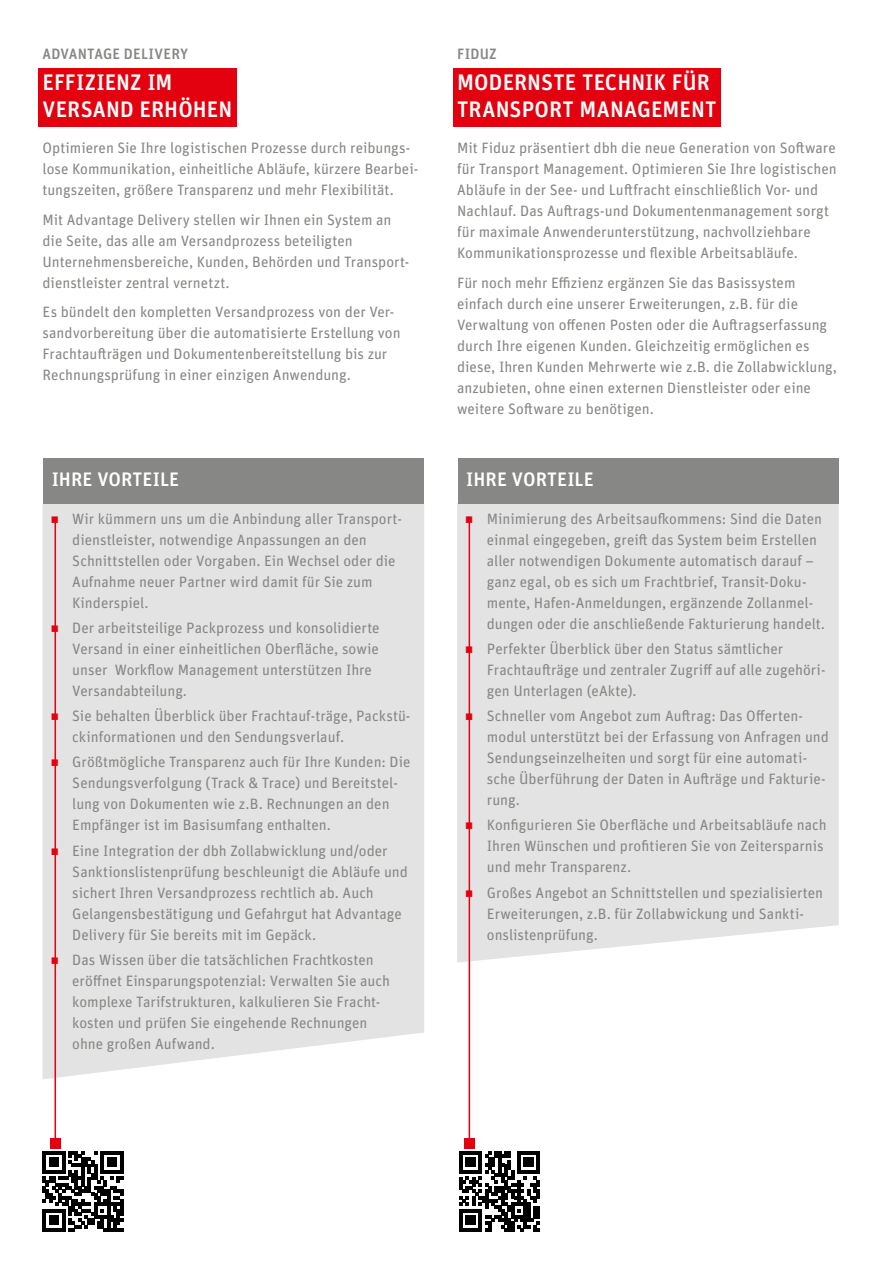
<style>
.page{position:relative;width:893px;height:1263px;background:#fff}
.page>*{position:absolute;margin:0;border:0;box-sizing:border-box;transform-origin:0 0}
.t1{font:500 22.5px/27px "Unit O Tdbh";letter-spacing:.005em;color:#fff}
.t2{font:500 19.5px "Unit O Tdbh";letter-spacing:.005em;color:#fff}
.t3{font:15px/21px "Unit O Tdbh";color:#878786}
.t4{font:500 15px "Unit O Tdbh";letter-spacing:.015em;color:#878786}
.s1{color:#e3000f}
</style>
<div class="page">
<div style="left:38px;top:68px;width:199px;height:58px;background:#e3000f"></div>
<div style="left:453px;top:68px;width:268px;height:58px;background:#e3000f"></div>
<div style="left:43px;top:503px;width:381px;height:576px;background:#e3e3e3"></div>
<div style="left:43px;top:458px;width:381px;height:45px;background:#878786"></div>
<div style="left:50px;top:1138px;width:11px;height:10px;background:#e3000f"></div>
<hr style="left:55px;top:517px;width:1px;height:626px;background:#e3000f">
<div style="left:457px;top:503px;width:382px;height:459px;background:#e3e3e3"></div>
<div style="left:458px;top:458px;width:381px;height:45px;background:#878786"></div>
<div style="left:464px;top:1138px;width:11px;height:10px;background:#e3000f"></div>
<hr style="left:469px;top:517px;width:1px;height:627px;background:#e3000f">
<svg style="left:43px;top:1151px;width:80px;height:80px"></svg>
<svg style="left:459px;top:1151px;width:81px;height:80px"></svg>
<p class="t4" style="left:43px;top:44px;width:147px">ADVANTAGE DELIVERY</p>
<h1 class="t1" style="left:43px;top:69px;width:191px">EFFIZIENZ IM<br>VERSAND ERHÖHEN</h1>
<p class="t3" style="left:43px;top:137px;width:377px">Optimieren Sie Ihre logistischen Prozesse durch reibungs&shy;lose Kommunikation, einheitliche Abläufe, kürzere Bearbei&shy;tungszeiten, größere Transparenz und mehr Flexibilität.</p>
<p class="t3" style="left:43px;top:209px;width:368px">Mit Advantage Delivery stellen wir Ihnen ein System an die Seite, das alle am Versandprozess beteiligten Unternehmensbereiche, Kunden, Behörden und Transport&shy;dienstleister zentral vernetzt.</p>
<p class="t3" style="left:43px;top:301px;width:360px">Es bündelt den kompletten Versandprozess von der Ver&shy;sandvorbereitung über die automatisierte Erstellung von Frachtaufträgen und Dokumentenbereitstellung bis zur Rechnungsprüfung in einer einzigen Anwendung.</p>
<h2 class="t2" style="left:52px;top:467px;width:129px">IHRE VORTEILE</h2>
<p class="t3" style="left:72px;top:508px;width:331px;text-indent:-21px"><span class="s1">•</span> Wir kümmern uns um die Anbindung aller Transport&shy;dienstleister, notwendige Anpassungen an den Schnittstellen oder Vorgaben. Ein Wechsel oder die Aufnahme neuer Partner wird damit für Sie zum Kinderspiel.</p>
<p class="t3" style="left:72px;top:617px;width:309px;text-indent:-21px"><span class="s1">•</span> Der arbeitsteilige Packprozess und konsolidierte Versand in einer einheitlichen Oberfläche, sowie unser Workflow Management unterstützen Ihre Versandabteilung.</p>
<p class="t3" style="left:72px;top:705px;width:340px;text-indent:-21px"><span class="s1">•</span> Sie behalten Überblick über Frachtauf-träge, Packstü&shy;ckinformationen und den Sendungsverlauf.</p>
<p class="t3" style="left:72px;top:751px;width:340px;text-indent:-21px"><span class="s1">•</span> Größtmögliche Transparenz auch für Ihre Kunden: Die Sendungsverfolgung (Track &amp; Trace) und Bereitstel&shy;lung von Dokumenten wie z.B. Rechnungen an den Empfänger ist im Basisumfang enthalten.</p>
<p class="t3" style="left:72px;top:840px;width:337px;text-indent:-21px"><span class="s1">•</span> Eine Integration der dbh Zollabwicklung und/oder Sanktionslistenprüfung beschleunigt die Abläufe und sichert Ihren Versandprozess rechtlich ab. Auch Gelangensbestätigung und Gefahrgut hat Advantage Delivery für Sie bereits mit im Gepäck.</p>
<p class="t3" style="left:72px;top:949px;width:319px;text-indent:-21px"><span class="s1">•</span> Das Wissen über die tatsächlichen Frachtkosten eröffnet Einsparungspotenzial: Verwalten Sie auch komplexe Tarifstrukturen, kalkulieren Sie Fracht&shy;kosten und prüfen Sie eingehende Rechnungen ohne großen Aufwand.</p>
<p class="t4" style="left:457px;top:44px;width:41px">FIDUZ</p>
<h1 class="t1" style="left:457px;top:69px;width:261px">MODERNSTE TECHNIK FÜR<br>TRANSPORT MANAGEMENT</h1>
<p class="t3" style="left:457px;top:137px;width:381px">Mit Fiduz präsentiert dbh die neue Generation von Software für Transport Management. Optimieren Sie Ihre logistischen Abläufe in der See- und Luftfracht einschließlich Vor- und Nachlauf. Das Auftrags-und Dokumentenmanagement sorgt für maximale Anwenderunterstützung, nachvollziehbare Kommunikationsprozesse und flexible Arbeitsabläufe.</p>
<p class="t3" style="left:457px;top:272px;width:381px">Für noch mehr Effizienz ergänzen Sie das Basissystem einfach durch eine unserer Erweiterungen, z.B. für die Verwaltung von offenen Posten oder die Auftragserfassung durch Ihre eigenen Kunden. Gleichzeitig ermöglichen es diese, Ihren Kunden Mehrwerte wie z.B. die Zollabwicklung, anzubieten, ohne einen externen Dienstleister oder eine weitere Software zu benötigen.</p>
<h2 class="t2" style="left:466px;top:467px;width:129px">IHRE VORTEILE</h2>
<p class="t3" style="left:487px;top:508px;width:340px;text-indent:-21px"><span class="s1">•</span> Minimierung des Arbeitsaufkommens: Sind die Daten einmal eingegeben, greift das System beim Erstellen aller notwendigen Dokumente automatisch darauf – ganz egal, ob es sich um Frachtbrief, Transit-Doku&shy;mente, Hafen-Anmeldungen, ergänzende Zollanmel&shy;dungen oder die anschließende Fakturierung handelt.</p>
<p class="t3" style="left:487px;top:638px;width:340px;text-indent:-21px"><span class="s1">•</span> Perfekter Überblick über den Status sämtlicher<br>Frachtaufträge und zentraler Zugriff auf alle zugehöri&shy;gen Unterlagen (eAkte).</p>
<p class="t3" style="left:487px;top:705px;width:343px;text-indent:-21px"><span class="s1">•</span> Schneller vom Angebot zum Auftrag: Das Offerten&shy;modul unterstützt bei der Erfassung von Anfragen und Sendungseinzelheiten und sorgt für eine automati&shy;sche Überführung der Daten in Aufträge und Fakturie&shy;rung.</p>
<p class="t3" style="left:487px;top:814px;width:341px;text-indent:-21px"><span class="s1">•</span> Konfigurieren Sie Oberfläche und Arbeitsabläufe nach<br>Ihren Wünschen und profitieren Sie von Zeitersparnis und mehr Transparenz.</p>
<p class="t3" style="left:487px;top:882px;width:338px;text-indent:-21px"><span class="s1">•</span> Großes Angebot an Schnittstellen und spezialisierten<br>Erweiterungen, z.B. für Zollabwickung und Sankti&shy;onslistenprüfung.</p>
</div>
